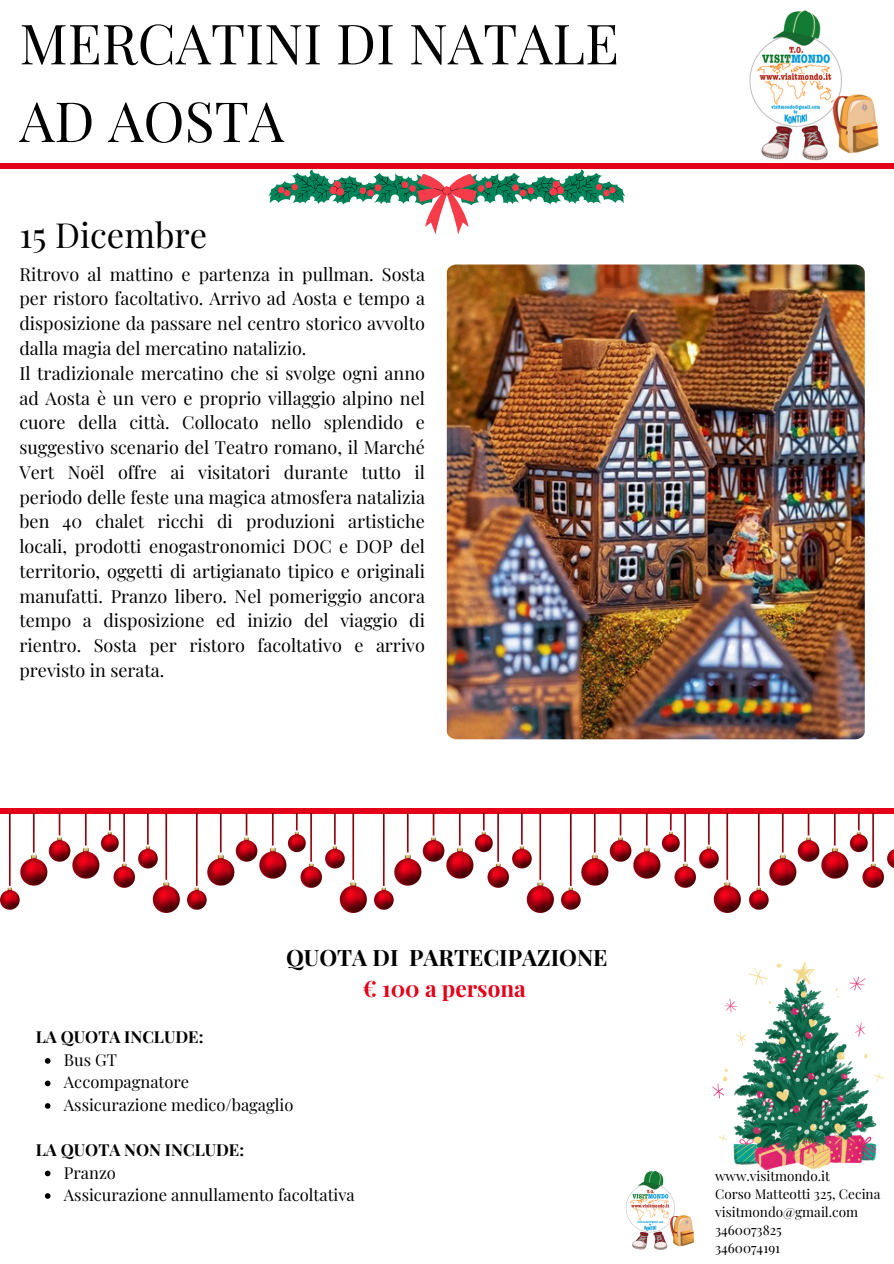
<style>
.page{position:relative;width:894px;height:1264px;background:#fff}
.page>*{position:absolute;margin:0;border:0;box-sizing:border-box;transform-origin:0 0}
.t1{font:55.5px/77.7px "Playfair Display";color:#000}
.t2{font:34.5px "Playfair Display";color:#000}
.t3{font:700 22.5px/31.5px "Playfair Display";color:#000;text-align:center}
.t4{font:18px/24.8px "Playfair Display";color:#000}
.t5{font:16.5px "Playfair Display";color:#000}
.t6{font:700 16.5px "Playfair Display";color:#000}
.t7{font:13.5px "Playfair Display";color:#000}
.s1{color:#e40019}
</style>
<div class="page">
<div style="left:0;top:163px;width:893px;height:6px;background:#e40019"></div>
<img style="left:446px;top:264px;width:418px;height:475px">
<img style="left:749px;top:10px;width:130px;height:151px">
<img style="left:626px;top:1170px;width:68px;height:80px">
<div style="left:0;top:808px;width:893px;height:5px;background:#e40019"></div>
<img style="left:0;top:813px;width:179px;height:99px">
<img style="left:187px;top:813px;width:179px;height:99px">
<img style="left:374px;top:813px;width:179px;height:99px">
<img style="left:561px;top:813px;width:179px;height:99px">
<img style="left:748px;top:813px;width:145px;height:97px">
<img style="left:712px;top:962px;width:170px;height:207px">
<svg style="left:268px;top:169px;width:357px;height:65px"></svg>
<svg style="left:45px;top:1058px;width:5px;height:5px"></svg>
<svg style="left:45px;top:1080px;width:5px;height:6px"></svg>
<svg style="left:45px;top:1103px;width:5px;height:5px"></svg>
<svg style="left:45px;top:1170px;width:5px;height:6px"></svg>
<svg style="left:45px;top:1193px;width:5px;height:5px"></svg>
<p class="t1" style="left:19px;top:3px;width:601px">MERCATINI DI NATALE<br>AD AOSTA</p>
<p class="t2" style="left:19px;top:210px;width:189px">15 Dicembre</p>
<h3 class="t4" style="left:19px;top:261px;width:407px">Ritrovo al mattino e partenza in pullman. Sosta per ristoro facoltativo. Arrivo ad Aosta e tempo a disposizione da passare nel centro storico avvolto dalla magia del mercatino natalizio.<br>Il tradizionale mercatino che si svolge ogni anno ad Aosta è un vero e proprio villaggio alpino nel cuore della città. Collocato nello splendido e suggestivo scenario del Teatro romano, il Marché Vert Noël offre ai visitatori durante tutto il periodo delle feste una magica atmosfera natalizia ben 40 chalet ricchi di produzioni artistiche locali, prodotti enogastronomici DOC e DOP del territorio, oggetti di artigianato tipico e originali manufatti. Pranzo libero. Nel pomeriggio ancora tempo a disposizione ed inizio del viaggio di rientro. Sosta per ristoro facoltativo e arrivo previsto in serata.</h3>
<p class="t3" style="left:286px;top:940px;width:323px">QUOTA DI PARTECIPAZIONE <span class="s1">€ 100 a persona</span></p>
<h4 class="t6" style="left:36px;top:1025px;width:169px">LA QUOTA INCLUDE:</h4>
<p class="t5" style="left:64px;top:1048px;width:55px">Bus GT</p>
<p class="t5" style="left:64px;top:1070px;width:127px">Accompagnatore</p>
<p class="t5" style="left:64px;top:1093px;width:231px">Assicurazione medico/bagaglio</p>
<h4 class="t6" style="left:36px;top:1138px;width:210px">LA QUOTA NON INCLUDE:</h4>
<p class="t5" style="left:64px;top:1160px;width:53px">Pranzo</p>
<p class="t5" style="left:64px;top:1183px;width:292px">Assicurazione annullamento facoltativa</p>
<p class="t7" style="left:715px;top:1166px;width:116px">www.visitmondo.it</p>
<p class="t7" style="left:715px;top:1184px;width:167px">Corso Matteotti 325, Cecina</p>
<p class="t7" style="left:715px;top:1202px;width:144px">visitmondo@gmail.com</p>
<p class="t7" style="left:715px;top:1220px;width:68px">3460073825</p>
<p class="t7" style="left:715px;top:1238px;width:66px">3460074191</p>
</div>
